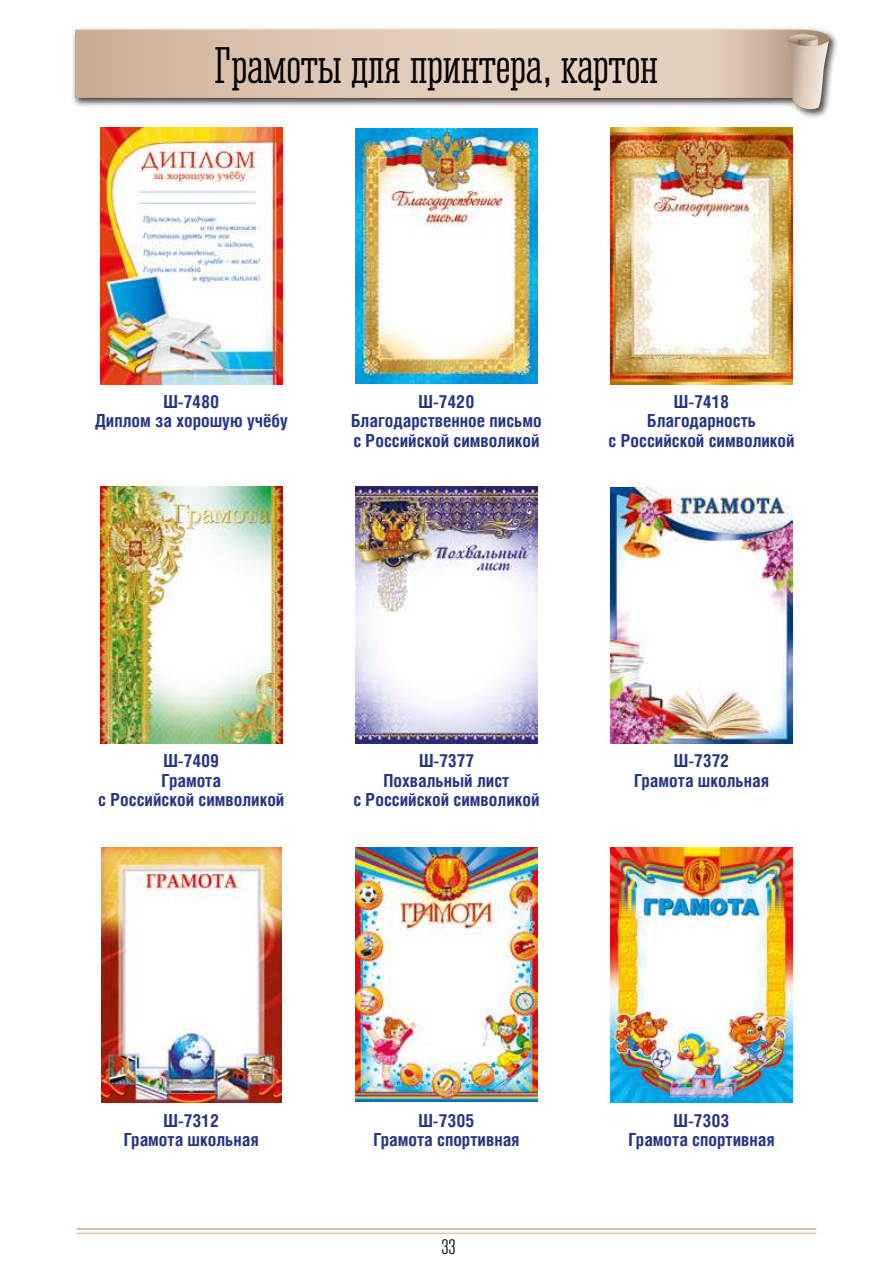
<style>
.page{position:relative;width:893px;height:1263px;background:#fff}
.page>*{position:absolute;margin:0;border:0;box-sizing:border-box;transform-origin:0 0}
.t1{font:47.85px "Corki";letter-spacing:-.005em;color:#000}
.t2{font:19.5px "Corki";color:#000}
.t3{font:700 18px/19.5px "Helios Cond C";color:#283583;text-align:center}
</style>
<div class="page">
<img style="left:72px;top:28px;width:765px;height:90px">
<svg style="left:75px;top:29px;width:757px;height:72px;background:#8d8c8a"></svg>
<svg style="left:584px;top:30px;width:245px;height:68px;background:#dcc7b6"></svg>
<div style="left:75px;top:30px;width:509px;height:68px;background:linear-gradient(to right,#d0b098,#e8d7c7)"></div>
<svg style="left:786px;top:34px;width:43px;height:80px;background:#c9baad"></svg>
<hr style="left:77px;top:1233px;width:739px;height:1px;background:#cfaa8f">
<hr style="left:77px;top:1228px;width:739px;height:2px;background:#cfaa8f">
<img style="left:101px;top:128px;width:181px;height:256px">
<img style="left:356px;top:128px;width:181px;height:256px">
<img style="left:611px;top:128px;width:182px;height:256px">
<img style="left:100px;top:487px;width:182px;height:256px">
<img style="left:355px;top:487px;width:182px;height:257px">
<img style="left:611px;top:487px;width:181px;height:256px">
<img style="left:101px;top:847px;width:181px;height:255px">
<img style="left:356px;top:847px;width:181px;height:255px">
<img style="left:611px;top:847px;width:182px;height:255px">
<h1 class="t1" style="left:214px;top:38px;width:445px">Грамоты для принтера, картон</h1>
<p class="t3" style="left:95px;top:391px;width:195px">Ш-7480<br>Диплом за хорошую учёбу</p>
<p class="t3" style="left:351px;top:391px;width:192px">Ш-7420<br>Благодарственное письмо с Российской символикой</p>
<p class="t3" style="left:609px;top:391px;width:188px">Ш-7418<br>Благодарность<br>с Российской символикой</p>
<p class="t3" style="left:98px;top:751px;width:188px">Ш-7409<br>Грамота<br>с Российской символикой</p>
<p class="t3" style="left:353px;top:751px;width:188px">Ш-7377<br>Похвальный лист<br>с Российской символикой</p>
<p class="t3" style="left:634px;top:751px;width:136px">Ш-7372<br>Грамота школьная</p>
<p class="t3" style="left:124px;top:1110px;width:136px">Ш-7312<br>Грамота школьная</p>
<p class="t3" style="left:373px;top:1110px;width:148px">Ш-7305<br>Грамота спортивная</p>
<p class="t3" style="left:628px;top:1110px;width:148px">Ш-7303<br>Грамота спортивная</p>
<p class="t2" style="left:441px;top:1236px;width:16px">33</p>
</div>
